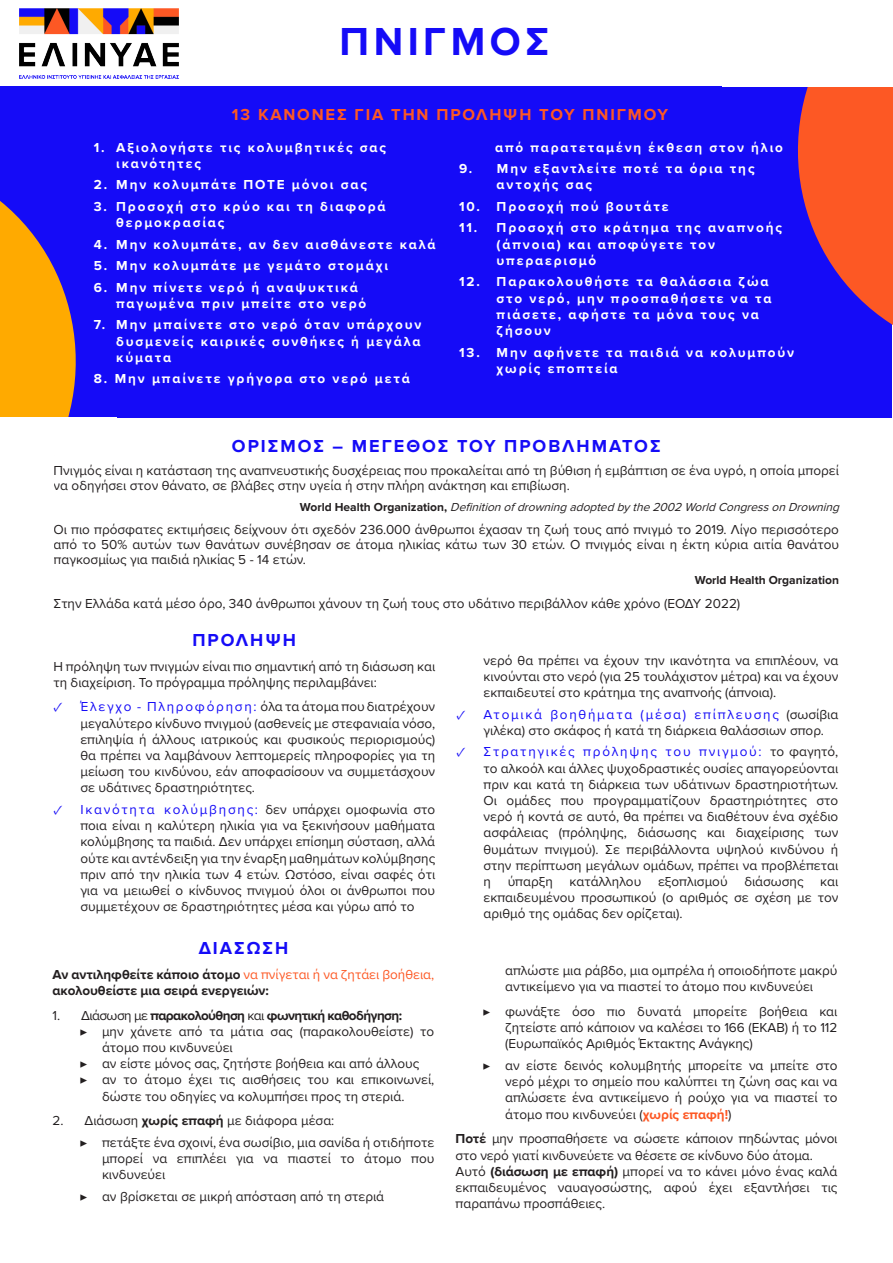
<style>
.page{position:relative;width:893px;height:1263px;background:#fff}
.page>*{position:absolute;margin:0;border:0;box-sizing:border-box;transform-origin:0 0}
.t1{font:700 40.5px "Proxima Nova";letter-spacing:.11em;color:#150bf7}
.t2{font:700 18px "Proxima Nova";letter-spacing:.11em;color:#150bf7}
.t3{font:700 16.5px "Proxima Nova";letter-spacing:.11em;color:#fd5824}
.t4{font:13.5px/16.2px "Proxima Nova";color:#231f20;text-align:justify}
.t5{font:700 13.5px/16.2px "Proxima Nova";letter-spacing:.14em;color:#fff}
.t6{font:700 13.5px/16.2px "Proxima Nova";color:#231f20}
.t7{font:700 13.5px "Proxima Nova";letter-spacing:-.04em;color:#231f20}
.t8{font:italic 12px "Proxima Nova";color:#231f20}
.t9{font:700 12px "Proxima Nova";color:#231f20}
.s1{font-weight:700;font-style:normal}
.s2{font-family:"Minion Pro";color:#150bf7}
.s3{color:#150bf7}
.s4{font-weight:400;color:#fd5824}
.s5{font-weight:400}
.s6{font-family:"Minion Pro"}
.s7{font-weight:700}
.s8{font-weight:700;color:#fd5824}
</style>
<div class="page">
<div style="left:0;top:86px;width:891px;height:331px;background:#150bf7"></div>
<svg style="left:798px;top:87px;width:95px;height:299px;fill:#fd5824"></svg>
<svg style="left:0;top:201px;width:76px;height:216px;fill:#fa0"></svg>
<img style="left:20px;top:9px;width:159px;height:70px">
<div style="left:723px;top:0;width:170px;height:87px;background:#fff"></div>
<p class="t1" style="left:340px;top:19px;width:211px">ΠΝΙΓΜΟΣ</p>
<p class="t3" style="left:232px;top:105px;width:438px">13 ΚΑΝΟΝΕΣ ΓΙΑ ΤΗΝ ΠΡΟΛΗΨΗ ΤΟΥ ΠΝΙΓΜΟΥ</p>
<p class="t5" style="left:116px;top:139px;width:271px;text-indent:-22px">1. Αξιολογήστε τις κολυμβητικές σας ικανότητες</p>
<p class="t5" style="left:94px;top:177px;width:275px">2. Μην κολυμπάτε ΠΟΤΕ μόνοι σας</p>
<p class="t5" style="left:116px;top:199px;width:271px;text-indent:-22px">3. Προσοχή στο κρύο και τη διαφορά θερμοκρασίας</p>
<p class="t5" style="left:94px;top:236px;width:343px">4. Μην κολυμπάτε, αν δεν αισθάνεστε καλά</p>
<p class="t5" style="left:94px;top:258px;width:296px">5. Μην κολυμπάτε με γεμάτο στομάχι</p>
<p class="t5" style="left:116px;top:279px;width:252px;text-indent:-22px">6. Μην πίνετε νερό ή αναψυκτικά παγωμένα πριν μπείτε στο νερό</p>
<p class="t5" style="left:116px;top:317px;width:307px;text-align:justify;text-indent:-22px">7. Μην μπαίνετε στο νερό όταν υπάρχουν δυσμενείς καιρικές συνθήκες ή μεγάλα κύματα</p>
<p class="t5" style="left:94px;top:371px;width:318px">8. Μην μπαίνετε γρήγορα στο νερό μετά</p>
<p class="t5" style="left:495px;top:139px;width:289px">από παρατεταμένη έκθεση στον ήλιο</p>
<p class="t5" style="left:497px;top:161px;width:260px;text-indent:-38px">9. Μην εξαντλείτε ποτέ τα όρια της αντοχής σας</p>
<p class="t5" style="left:459px;top:199px;width:211px">10. Προσοχή πού βουτάτε</p>
<p class="t5" style="left:497px;top:220px;width:287px;text-indent:-38px">11. Προσοχή στο κράτημα της αναπνοής (άπνοια) και αποφύγετε τον υπεραερισμό</p>
<p class="t5" style="left:497px;top:274px;width:276px;text-indent:-38px">12. Παρακολουθήστε τα θαλάσσια ζώα στο νερό, μην προσπαθήσετε να τα πιάσετε, αφήστε τα μόνα τους να ζήσουν</p>
<p class="t5" style="left:497px;top:344px;width:299px;text-indent:-38px">13. Μην αφήνετε τα παιδιά να κολυμπούν χωρίς εποπτεία</p>
<p class="t2" style="left:232px;top:435px;width:430px">ΟΡΙΣΜΟΣ – ΜΕΓΕΘΟΣ ΤΟΥ ΠΡΟΒΛΗΜΑΤΟΣ</p>
<p class="t4" style="left:54px;top:463px;width:787px;line-height:15px">Πνιγμός είναι η κατάσταση της αναπνευστικής δυσχέρειας που προκαλείται από τη βύθιση ή εμβάπτιση σε ένα υγρό, η οποία μπορεί να οδηγήσει στον θάνατο, σε βλάβες στην υγεία ή στην πλήρη ανάκτηση και επιβίωση.</p>
<p class="t8" style="left:300px;top:500px;width:544px"><span class="s1">W o r l d H e a l t h O r g a n i z a t i o n ,</span> Definitionof drowningadoptedbythe2002 WorldCongressonDrowning</p>
<p class="t4" style="left:54px;top:522px;width:787px;line-height:15px">Οι πιο πρόσφατες εκτιμήσεις δείχνουν ότι σχεδόν 236.000 άνθρωποι έχασαν τη ζωή τους από πνιγμό το 2019. Λίγο περισσότερο από το 50% αυτών των θανάτων συνέβησαν σε άτομα ηλικίας κάτω των 30 ετών. Ο πνιγμός είναι η έκτη κύρια αιτία θανάτου παγκοσμίως για παιδιά ηλικίας 5 - 14 ετών.</p>
<p class="t9" style="left:695px;top:573px;width:146px">World Health Organization</p>
<p class="t4" style="left:54px;top:595px;width:688px">Στην Ελλάδα κατά μέσο όρο, 340 άνθρωποι χάνουν τη ζωή τους στο υδάτινο περιβάλλον κάθε χρόνο (ΕΟΔΥ 2022)</p>
<p class="t2" style="left:192px;top:629px;width:105px">ΠΡΟΛΗΨΗ</p>
<p class="t4" style="left:53px;top:658px;width:383px">Η πρόληψη των πνιγμών είναι πιο σημαντική από τη διάσωση και τη διαχείριση. Το πρόγραμμα πρόληψης περιλαμβάνει:</p>
<p class="t4" style="left:80px;top:699px;width:356px;text-indent:-27px"><span class="s2">✓</span> <span class="s3">Έλεγχο - Πληροφόρηση:</span> όλα τα άτομα που διατρέχουν μεγαλύτερο κίνδυνο πνιγμού (ασθενείς με στεφανιαία νόσο, επιληψία ή άλλους ιατρικούς και φυσικούς περιορισμούς) θα πρέπει να λαμβάνουν λεπτομερείς πληροφορίες για τη μείωση του κινδύνου, εάν αποφασίσουν να συμμετάσχουν σε υδάτινες δραστηριότητες.</p>
<p class="t4" style="left:80px;top:801px;width:356px;text-indent:-27px"><span class="s2">✓</span> <span class="s3">Ικανότητα κολύμβησης:</span> δεν υπάρχει ομοφωνία στο ποια είναι η καλύτερη ηλικία για να ξεκινήσουν μαθήματα κολύμβησης τα παιδιά. Δεν υπάρχει επίσημη σύσταση, αλλά ούτε και αντένδειξη για την έναρξη μαθημάτων κολύμβησης πριν από την ηλικία των 4 ετών. Ωστόσο, είναι σαφές ότι για να μειωθεί ο κίνδυνος πνιγμού όλοι οι άνθρωποι που συμμετέχουν σε δραστηριότητες μέσα και γύρω από το</p>
<p class="t4" style="left:483px;top:652px;width:356px">νερό θα πρέπει να έχουν την ικανότητα να επιπλέουν, να κινούνται στο νερό (για 25 τουλάχιστον μέτρα) και να έχουν εκπαιδευτεί στο κράτημα της αναπνοής (άπνοια).</p>
<p class="t4" style="left:483px;top:706px;width:356px;text-indent:-27px"><span class="s2">✓</span> <span class="s3">Ατομικά βοηθήματα (μέσα) επίπλευσης</span> (σωσίβια γιλέκα) στο σκάφος ή κατά τη διάρκεια θαλάσσιων σπορ.</p>
<p class="t4" style="left:483px;top:744px;width:356px;text-indent:-27px"><span class="s2">✓</span> <span class="s3">Στρατηγικές πρόληψης του πνιγμού:</span> το φαγητό, το αλκοόλ και άλλες ψυχοδραστικές ουσίες απαγορεύονται πριν και κατά τη διάρκεια των υδάτινων δραστηριοτήτων.<br>Οι ομάδες που προγραμματίζουν δραστηριότητες στο νερό ή κοντά σε αυτό, θα πρέπει να διαθέτουν ένα σχέδιο ασφάλειας (πρόληψης, διάσωσης και διαχείρισης των θυμάτων πνιγμού). Σε περιβάλλοντα υψηλού κινδύνου ή στην περίπτωση μεγάλων ομάδων, πρέπει να προβλέπεται η ύπαρξη κατάλληλου εξοπλισμού διάσωσης και εκπαιδευμένου προσωπικού (ο αριθμός σε σχέση με τον αριθμό της ομάδας δεν ορίζεται).</p>
<p class="t2" style="left:199px;top:938px;width:91px">ΔΙΑΣΩΣΗ</p>
<p class="t6" style="left:52px;top:966px;width:383px">Αν αντιληφθείτε κάποιο άτομο <span class="s4">να πνίγεται ή να ζητάει βοήθεια, </span>ακολουθείστε μια σειρά ενεργειών:</p>
<p class="t7" style="left:52px;top:1007px;width:351px"><span class="s5">1. Διάσωση με</span> παρακολούθηση <span class="s5">και</span> φωνητική καθοδήγηση:</p>
<p class="t4" style="left:102px;top:1023px;width:334px;text-indent:-22px"><span class="s6">▶</span> μην χάνετε από τα μάτια σας (παρακολουθείστε) το άτομο που κινδυνεύει</p>
<p class="t4" style="left:80px;top:1056px;width:341px"><span class="s6">▶</span> αν είστε μόνος σας, ζητήστε βοήθεια και από άλλους</p>
<p class="t4" style="left:80px;top:1072px;width:356px;text-align:center"><span class="s6">▶</span> αν το άτομο έχει τις αισθήσεις του και επικοινωνεί, δώστε του οδηγίες να κολυμπήσει προς τη στεριά.</p>
<p class="t4" style="left:52px;top:1113px;width:283px">2. Διάσωση <span class="s7">χωρίς επαφή</span> με διάφορα μέσα:</p>
<p class="t4" style="left:102px;top:1134px;width:334px;text-indent:-22px"><span class="s6">▶</span> πετάξτε ένα σχοινί, ένα σωσίβιο, μια σανίδα ή οτιδήποτε μπορεί να επιπλέει για να πιαστεί το άτομο που κινδυνεύει</p>
<p class="t4" style="left:80px;top:1188px;width:306px"><span class="s6">▶</span> αν βρίσκεται σε μικρή απόσταση από τη στεριά</p>
<p class="t4" style="left:505px;top:963px;width:334px">απλώστε μια ράβδο, μια ομπρέλα ή οποιοδήποτε μακρύ αντικείμενο για να πιαστεί το άτομο που κινδυνεύει</p>
<p class="t4" style="left:505px;top:1004px;width:334px;text-indent:-22px"><span class="s6">▶</span> φωνάξτε όσο πιο δυνατά μπορείτε βοήθεια και ζητείστε από κάποιον να καλέσει το 166 (ΕΚΑΒ) ή το 112 (Ευρωπαϊκός Αριθμός Έκτακτης Ανάγκης)</p>
<p class="t4" style="left:505px;top:1057px;width:334px;text-indent:-22px"><span class="s6">▶</span> αν είστε δεινός κολυμβητής μπορείτε να μπείτε στο νερό μέχρι το σημείο που καλύπτει τη ζώνη σας και να απλώσετε ένα αντικείμενο ή ρούχο για να πιαστεί το άτομο που κινδυνεύει (<span class="s8">χωρίς επαφή!</span>)</p>
<p class="t4" style="left:456px;top:1131px;width:383px"><span class="s7">Ποτέ</span> μην προσπαθήσετε να σώσετε κάποιον πηδώντας μόνοι στο νερό γιατί κινδυνεύετε να θέσετε σε κίνδυνο δύο άτομα.</p>
<p class="t4" style="left:456px;top:1163px;width:383px">Αυτό <span class="s7">(διάσωση με επαφή)</span> μπορεί να το κάνει μόνο ένας καλά εκπαιδευμένος ναυαγοσώστης, αφού έχει εξαντλήσει τις παραπάνω προσπάθειες.</p>
</div>
